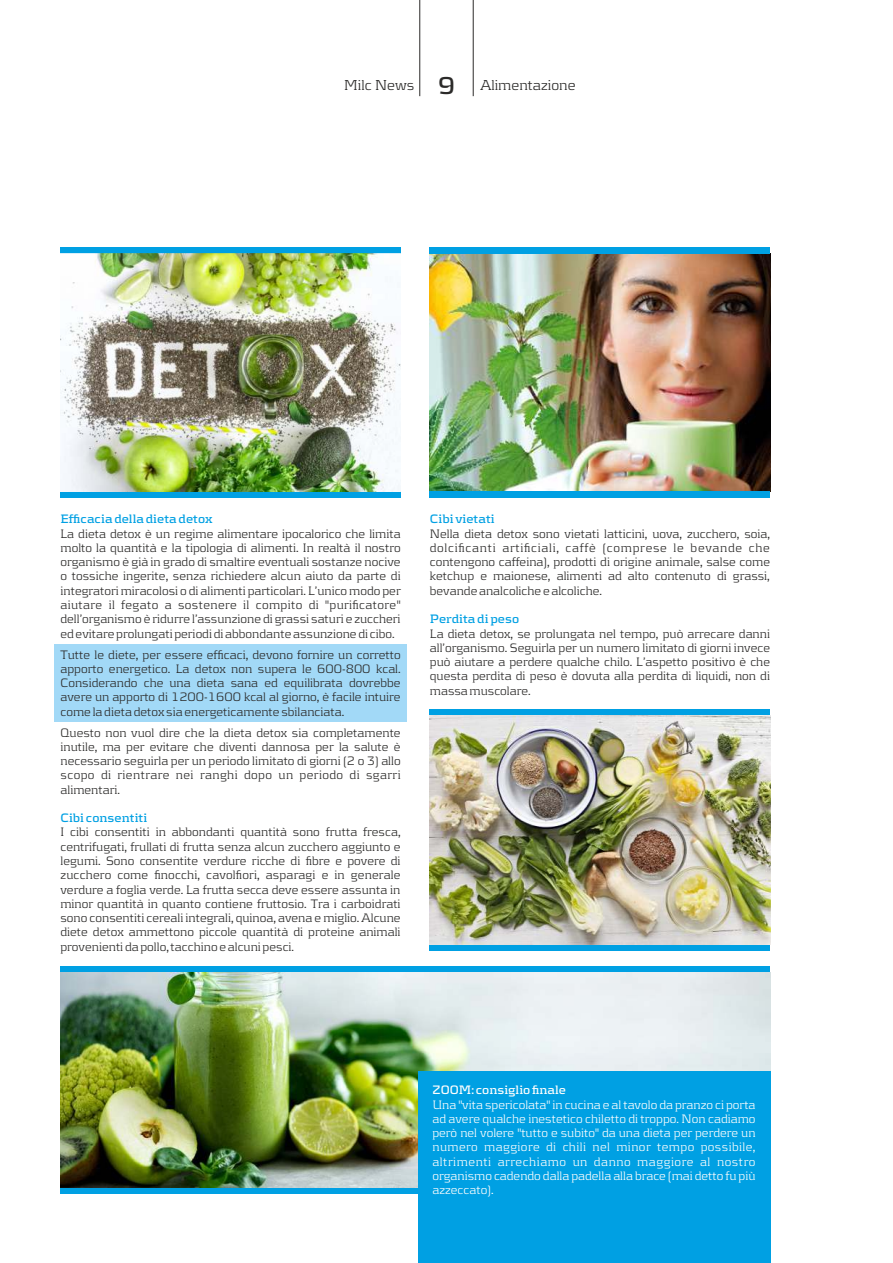
<style>
.page{position:relative;width:893px;height:1263px;background:#fff}
.page>*{position:absolute;margin:0;border:0;box-sizing:border-box;transform-origin:0 0}
.t1{font:300 15px "Kontrapunkt";color:#2b2a29}
.t2{font:300 12.75px/14.2px "Kontrapunkt";color:#2b2a29;text-align:justify}
.t3{font:300 12.75px/14.2px "Kontrapunkt";color:#fefefe;text-align:justify}
.t4{font:700 12.75px "Kontrapunkt";color:#00a0e3}
.t5{font:700 12.75px "Kontrapunkt";color:#fefefe}
.s1{font-weight:700;font-size:25.5px}
</style>
<div class="page">
<hr style="left:419px;top:0;width:1px;height:96px;background:#2b2a29">
<hr style="left:473px;top:0;width:1px;height:96px;background:#2b2a29">
<div style="left:61px;top:491px;width:340px;height:7px;background:#00a0e3"></div>
<div style="left:61px;top:248px;width:340px;height:6px;background:#00a0e3"></div>
<div style="left:61px;top:1188px;width:709px;height:6px;background:#00a0e3"></div>
<div style="left:61px;top:966px;width:709px;height:7px;background:#00a0e3"></div>
<div style="left:430px;top:944px;width:340px;height:6px;background:#00a0e3"></div>
<div style="left:430px;top:709px;width:340px;height:7px;background:#00a0e3"></div>
<img style="left:61px;top:254px;width:340px;height:237px">
<img style="left:61px;top:973px;width:709px;height:215px">
<img style="left:430px;top:254px;width:340px;height:237px">
<img style="left:430px;top:716px;width:340px;height:228px">
<div style="left:418px;top:1071px;width:352px;height:192px;background:#00a0e3"></div>
<div style="left:430px;top:491px;width:340px;height:7px;background:#00a0e3"></div>
<div style="left:430px;top:248px;width:340px;height:6px;background:#00a0e3"></div>
<div style="left:54px;top:644px;width:353px;height:78px;background:#a2d9f7"></div>
<p class="t1" style="left:344px;top:78px;width:233px">Milc News <span class="s1">9</span> Alimentazione</p>
<p class="t4" style="left:61px;top:513px;width:154px">Efficacia della dieta detox</p>
<p class="t2" style="left:60px;top:527px;width:342px">La dieta detox è un regime alimentare ipocalorico che limita molto la quantità e la tipologia di alimenti. In realtà il nostro organismo è già in grado di smaltire eventuali sostanze nocive o tossiche ingerite, senza richiedere alcun aiuto da parte di integratori miracolosi o di alimenti particolari. L’unico modo per aiutare il fegato a sostenere il compito di "purificatore" dell’organismo è ridurre l’assunzione di grassi saturi e zuccheri ed evitare prolungati periodi di abbondante assunzione di cibo.</p>
<p class="t2" style="left:61px;top:647px;width:342px">Tutte le diete, per essere efficaci, devono fornire un corretto apporto energetico. La detox non supera le 600-800 kcal.<br>Considerando che una dieta sana ed equilibrata dovrebbe avere un apporto di 1200-1600 kcal al giorno, è facile intuire come la dieta detox sia energeticamente sbilanciata.</p>
<p class="t2" style="left:60px;top:726px;width:342px">Questo non vuol dire che la dieta detox sia completamente inutile, ma per evitare che diventi dannosa per la salute è necessario seguirla per un periodo limitato di giorni (2 o 3) allo scopo di rientrare nei ranghi dopo un periodo di sgarri alimentari.</p>
<p class="t4" style="left:60px;top:812px;width:88px">Cibi consentiti</p>
<p class="t2" style="left:60px;top:825px;width:342px">I cibi consentiti in abbondanti quantità sono frutta fresca, centrifugati, frullati di frutta senza alcun zucchero aggiunto e legumi. Sono consentite verdure ricche di fibre e povere di zucchero come finocchi, cavolfiori, asparagi e in generale verdure a foglia verde. La frutta secca deve essere assunta in minor quantità in quanto contiene fruttosio. Tra i carboidrati sono consentiti cereali integrali, quinoa, avena e miglio. Alcune diete detox ammettono piccole quantità di proteine animali provenienti da pollo, tacchino e alcuni pesci.</p>
<p class="t4" style="left:430px;top:513px;width:66px">Cibi vietati</p>
<p class="t2" style="left:430px;top:527px;width:342px">Nella dieta detox sono vietati latticini, uova, zucchero, soia, dolcificanti artificiali, caffè (comprese le bevande che contengono caffeina), prodotti di origine animale, salse come ketchup e maionese, alimenti ad alto contenuto di grassi, bevande analcoliche e alcoliche.</p>
<p class="t4" style="left:430px;top:613px;width:91px">Perdita di peso</p>
<p class="t2" style="left:430px;top:627px;width:342px">La dieta detox, se prolungata nel tempo, può arrecare danni all’organismo. Seguirla per un numero limitato di giorni invece può aiutare a perdere qualche chilo. L’aspetto positivo è che questa perdita di peso è dovuta alla perdita di liquidi, non di massa muscolare.</p>
<p class="t5" style="left:432px;top:1084px;width:135px">ZOOM: consiglio finale</p>
<p class="t3" style="left:432px;top:1097px;width:325px">Una "vita spericolata" in cucina e al tavolo da pranzo ci porta ad avere qualche inestetico chiletto di troppo. Non cadiamo però nel volere "tutto e subito" da una dieta per perdere un numero maggiore di chili nel minor tempo possibile, altrimenti arrechiamo un danno maggiore al nostro organismo cadendo dalla padella alla brace (mai detto fu più azzeccato).</p>
</div>
